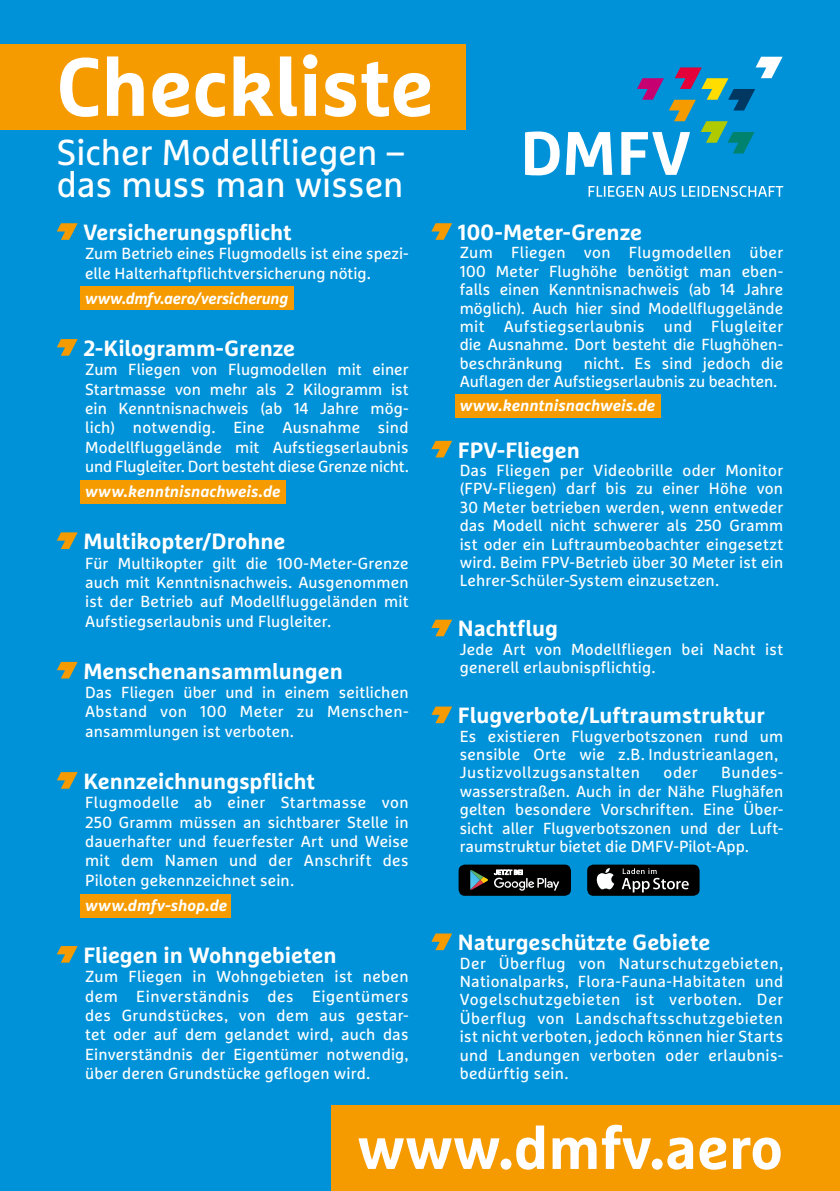
<style>
.page{position:relative;width:840px;height:1191px;background:#fff}
.page>*{position:absolute;margin:0;border:0;box-sizing:border-box;transform-origin:0 0}
.t1{font:700 82px "Marselis OT";color:#fff}
.t2{font:700 60px "Marselis OT";color:#fff}
.t3{font:36px/32px "Marselis OT";color:#fff}
.t4{font:700 22px "Marselis OT";color:#fff}
.t5{font:16px/18.4px "Marselis OT";letter-spacing:.015em;color:#fff;text-align:justify}
.t6{font:italic 700 16px "Marselis OT";letter-spacing:.005em;color:#fff}
.t7{font:16px/18.4px "Marselis OT";letter-spacing:-.005em;color:#fff}
</style>
<div class="page">
<div style="left:0;top:0;width:839px;height:1191px;background:#0092d8"></div>
<div style="left:0;top:45px;width:465px;height:85px;background:#f59b00"></div>
<div style="left:81px;top:286px;width:213px;height:24px;background:#f59b00"></div>
<div style="left:81px;top:480px;width:205px;height:24px;background:#f59b00"></div>
<div style="left:455px;top:394px;width:205px;height:24px;background:#f59b00"></div>
<div style="left:81px;top:893px;width:150px;height:24px;background:#f59b00"></div>
<div style="left:331px;top:1106px;width:508px;height:85px;background:#f59b00"></div>
<svg style="left:588px;top:186px;width:194px;height:11px"></svg>
<svg style="left:525px;top:57px;width:257px;height:118px"></svg>
<svg style="left:57px;top:223px;width:21px;height:17px"></svg>
<svg style="left:57px;top:339px;width:21px;height:17px"></svg>
<svg style="left:57px;top:532px;width:21px;height:17px"></svg>
<svg style="left:57px;top:662px;width:21px;height:16px"></svg>
<svg style="left:57px;top:772px;width:21px;height:16px"></svg>
<svg style="left:57px;top:946px;width:21px;height:16px"></svg>
<svg style="left:431px;top:223px;width:21px;height:17px"></svg>
<svg style="left:431px;top:441px;width:21px;height:16px"></svg>
<svg style="left:431px;top:619px;width:21px;height:17px"></svg>
<svg style="left:431px;top:706px;width:21px;height:17px"></svg>
<svg style="left:431px;top:933px;width:21px;height:17px"></svg>
<div style="left:458px;top:864px;width:112px;height:31px;background:#000;border-radius:6px"></div>
<svg style="left:470px;top:870px;width:89px;height:20px"></svg>
<div style="left:587px;top:864px;width:112px;height:31px;background:#000;border-radius:6px"></div>
<svg style="left:596px;top:868px;width:18px;height:21px"></svg>
<svg style="left:621px;top:868px;width:67px;height:24px"></svg>
<h1 class="t1" style="left:57px;top:36px;width:378px">Checkliste</h1>
<h3 class="t3" style="left:57px;top:136px;width:349px">Sicher Modellfliegen – das muss man wissen</h3>
<h3 class="t4" style="left:83px;top:218px;width:209px">Versicherungspflicht</h3>
<p class="t5" style="left:85px;top:244px;width:325px;line-height:19.4px">Zum Betrieb eines Flugmodells ist eine spezi&shy;elle Halterhaftpflichtversicherung nötig.</p>
<p class="t6" style="left:85px;top:288px;width:204px">www.dmfv.aero/versicherung</p>
<h3 class="t4" style="left:83px;top:334px;width:213px">2-Kilogramm-Grenze</h3>
<p class="t5" style="left:85px;top:359px;width:325px;line-height:19.4px">Zum Fliegen von Flugmodellen mit einer Startmasse von mehr als 2 Kilogramm ist ein Kenntnisnachweis (ab 14 Jahre mög&shy;lich) notwendig. Eine Ausnahme sind Modellfluggelände mit Aufstiegserlaubnis und Flugleiter. Dort besteht diese Grenze nicht.</p>
<p class="t6" style="left:85px;top:481px;width:197px">www.kenntnisnachweis.de</p>
<h3 class="t4" style="left:83px;top:527px;width:203px">Multikopter/Drohne</h3>
<p class="t5" style="left:85px;top:553px;width:325px;line-height:19.4px">Für Multikopter gilt die 100-Meter-Grenze auch mit Kenntnisnachweis. Ausgenommen ist der Betrieb auf Modellfluggeländen mit Aufstiegserlaubnis und Flugleiter.</p>
<h3 class="t4" style="left:83px;top:657px;width:261px">Menschenansammlungen</h3>
<p class="t5" style="left:85px;top:682px;width:325px;line-height:19.4px">Das Fliegen über und in einem seitlichen Abstand von 100 Meter zu Menschen&shy;ansammlungen ist verboten.</p>
<h3 class="t4" style="left:83px;top:767px;width:233px">Kennzeichnungspflicht</h3>
<p class="t5" style="left:85px;top:792px;width:325px;line-height:19.4px">Flugmodelle ab einer Startmasse von 250 Gramm müssen an sichtbarer Stelle in dauerhafter und feuerfester Art und Weise mit dem Namen und der Anschrift des Piloten gekennzeichnet sein.</p>
<p class="t6" style="left:85px;top:895px;width:143px">www.dmfv-shop.de</p>
<h3 class="t4" style="left:83px;top:941px;width:254px">Fliegen in Wohngebieten</h3>
<p class="t5" style="left:85px;top:966px;width:325px;line-height:19.4px">Zum Fliegen in Wohngebieten ist neben dem Einverständnis des Eigentümers des Grundstückes, von dem aus gestar&shy;tet oder auf dem gelandet wird, auch das Einverständnis der Eigentümer notwendig, über deren Grundstücke geflogen wird.</p>
<h3 class="t4" style="left:457px;top:218px;width:185px">100-Meter-Grenze</h3>
<p class="t5" style="left:459px;top:243px;width:325px">Zum Fliegen von Flugmodellen über 100 Meter Flughöhe benötigt man eben&shy;falls einen Kenntnisnachweis (ab 14 Jahre möglich). Auch hier sind Modellfluggelände mit Aufstiegserlaubnis und Flugleiter die Ausnahme. Dort besteht die Flughöhen&shy;beschränkung</p>
<p class="t7" style="left:459px;top:354px;width:325px;text-indent:124px">nicht. Es sind jedoch die<br>Auflagen der Aufstiegserlaubnis zu beachten.</p>
<p class="t6" style="left:459px;top:395px;width:197px">www.kenntnisnachweis.de</p>
<h3 class="t4" style="left:457px;top:436px;width:123px">FPV-Fliegen</h3>
<p class="t5" style="left:459px;top:461px;width:325px">Das Fliegen per Videobrille oder Monitor (FPV-Fliegen) darf bis zu einer Höhe von 30 Meter betrieben werden, wenn entweder das Modell nicht schwerer als 250 Gramm ist oder ein Luftraumbeobachter eingesetzt wird. Beim FPV-Betrieb über 30 Meter ist ein Lehrer-Schüler-System einzusetzen.</p>
<h3 class="t4" style="left:457px;top:615px;width:101px">Nachtflug</h3>
<p class="t5" style="left:459px;top:640px;width:325px">Jede Art von Modellfliegen bei Nacht ist generell erlaubnispflichtig.</p>
<h3 class="t4" style="left:457px;top:702px;width:308px">Flugverbote/Luftraumstruktur</h3>
<p class="t5" style="left:459px;top:726px;width:325px;text-align:left">Es existieren Flugverbotszonen rund um sensible Orte wie z.B. industrieanlagen,<br>Justizvollzugsanstalten</p>
<p class="t5" style="left:459px;top:763px;width:325px;text-indent:261px">Bundes&shy;wasserstraßen. Auch in der Nähe Flughäfen gelten besondere Vorschriften. Eine Über&shy;sicht aller Flugverbotszonen und der Luft&shy;raumstruktur bietet die DMFV-Pilot-App.</p>
<p class="t5" style="left:663px;top:763px;width:35px">oder</p>
<h3 class="t4" style="left:457px;top:928px;width:254px">Naturgeschützte Gebiete</h3>
<p class="t5" style="left:459px;top:953px;width:325px">Der Überflug von Naturschutzgebieten, Nationalparks, Flora-Fauna-Habitaten und Vogelschutzgebieten ist verboten. Der Überflug von Landschaftsschutzgebieten ist nicht verboten, jedoch können hier Starts und Landungen verboten oder erlaubnis&shy;bedürftig sein.</p>
<h2 class="t2" style="left:357px;top:1110px;width:427px">www.dmfv.aero</h2>
</div>
